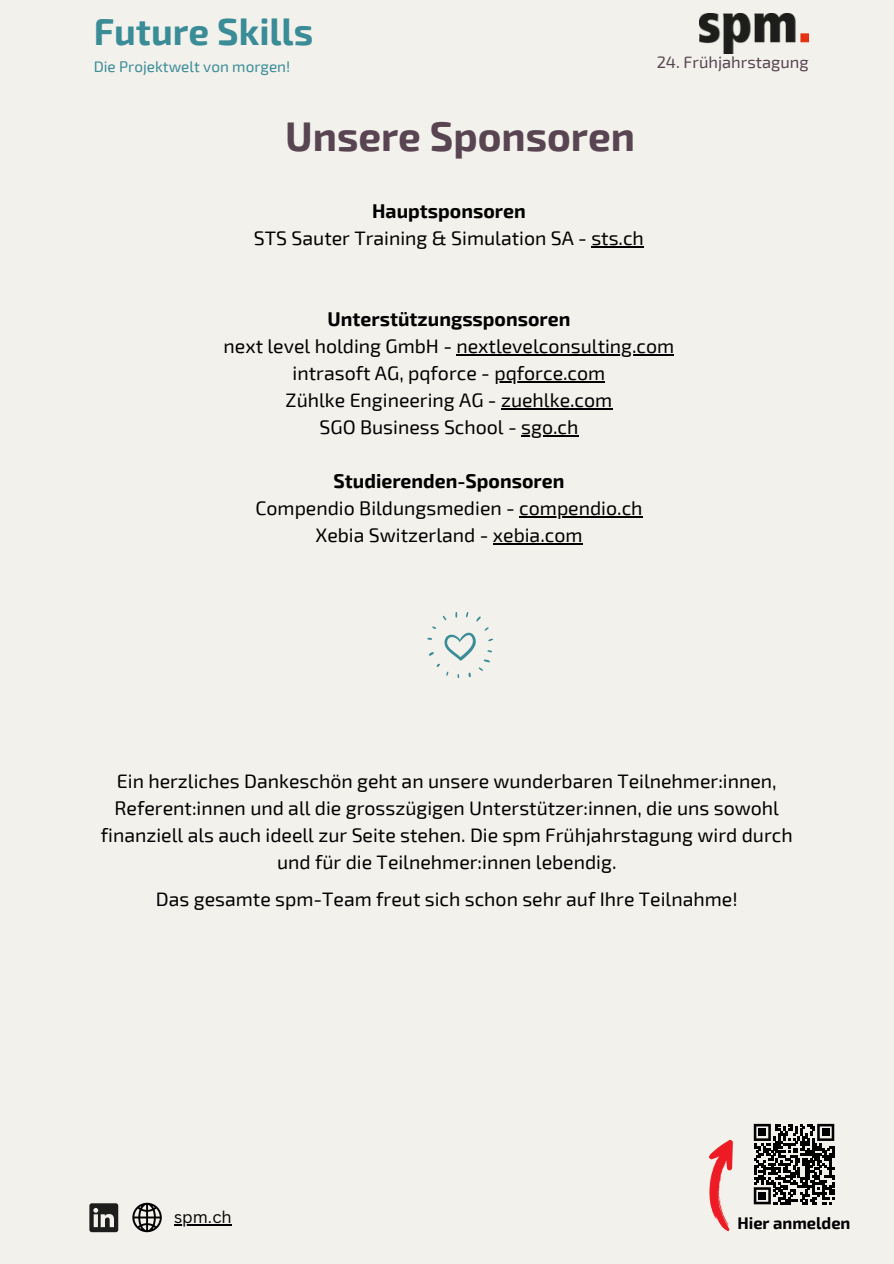
<style>
.page{position:relative;width:894px;height:1264px;background:#fff}
.page>*{position:absolute;margin:0;border:0;box-sizing:border-box;transform-origin:0 0}
.t1{font:700 40.5px "Exo 2";color:#584551}
.t2{font:700 36.9px "Exo 2";color:#3a8c97}
.t3{font:19.5px/27px "Exo 2";color:#000;text-align:center}
.t4{font:700 19.5px "Exo 2";color:#000}
.t5{font:16.5px "Exo 2";color:#584551}
.t6{font:700 16.5px "Exo 2";color:#000}
.t7{font:16.5px "Canva Sans";color:#000}
.t8{font:15.3px "Exo 2";color:#3a8c97}
</style>
<div class="page">
<div style="left:0;top:0;width:893px;height:1263px;background:#f2f1ec"></div>
<img style="left:699px;top:14px;width:109px;height:39px">
<svg style="left:709px;top:1123px;width:125px;height:109px"></svg>
<hr style="left:591px;top:246px;width:52px;height:1px;background:#000">
<hr style="left:456px;top:354px;width:218px;height:1px;background:#000">
<hr style="left:494px;top:381px;width:111px;height:1px;background:#000">
<hr style="left:501px;top:408px;width:111px;height:1px;background:#000">
<hr style="left:521px;top:435px;width:57px;height:1px;background:#000">
<hr style="left:519px;top:516px;width:123px;height:1px;background:#000">
<hr style="left:492px;top:543px;width:90px;height:1px;background:#000">
<svg style="left:427px;top:612px;width:66px;height:66px"></svg>
<svg style="left:89px;top:1203px;width:29px;height:29px"></svg>
<svg style="left:132px;top:1202px;width:30px;height:30px"></svg>
<hr style="left:174px;top:1224px;width:58px;height:1px;background:#000">
<h2 class="t2" style="left:94px;top:7px;width:221px">Future Skills</h2>
<p class="t8" style="left:94px;top:57px;width:198px">Die Projektwelt von morgen!</p>
<p class="t5" style="left:656px;top:51px;width:153px">24. Frühjahrstagung</p>
<h1 class="t1" style="left:285px;top:110px;width:351px">Unsere Sponsoren</h1>
<p class="t4" style="left:372px;top:198px;width:155px">Hauptsponsoren</p>
<p class="t3" style="left:254px;top:224px;width:391px">STS Sauter Training &amp; Simulation SA - sts.ch</p>
<p class="t4" style="left:327px;top:306px;width:244px">Unterstützungssponsoren</p>
<p class="t3" style="left:223px;top:332px;width:452px">next level holding GmbH - nextlevelconsulting.com intrasoft AG, pqforce - pqforce.com<br>Zühlke Engineering AG - zuehlke.com<br>SGO Business School - sgo.ch</p>
<p class="t4" style="left:333px;top:468px;width:232px">Studierenden-Sponsoren</p>
<p class="t3" style="left:255px;top:494px;width:388px">Compendio Bildungsmedien - compendio.ch<br>Xebia Switzerland - xebia.com</p>
<p class="t3" style="left:101px;top:766px;width:693px">Ein herzliches Dankeschön geht an unsere wunderbaren Teilnehmer:innen, Referent:innen und all die grosszügigen Unterstützer:innen, die uns sowohl finanziell als auch ideell zur Seite stehen. Die spm Frühjahrstagung wird durch und für die Teilnehmer:innen lebendig.</p>
<p class="t3" style="left:156px;top:884px;width:583px">Das gesamte spm-Team freut sich schon sehr auf Ihre Teilnahme!</p>
<p class="t7" style="left:174px;top:1205px;width:59px">spm.ch</p>
<p class="t6" style="left:737px;top:1211px;width:114px">Hier anmelden</p>
</div>
